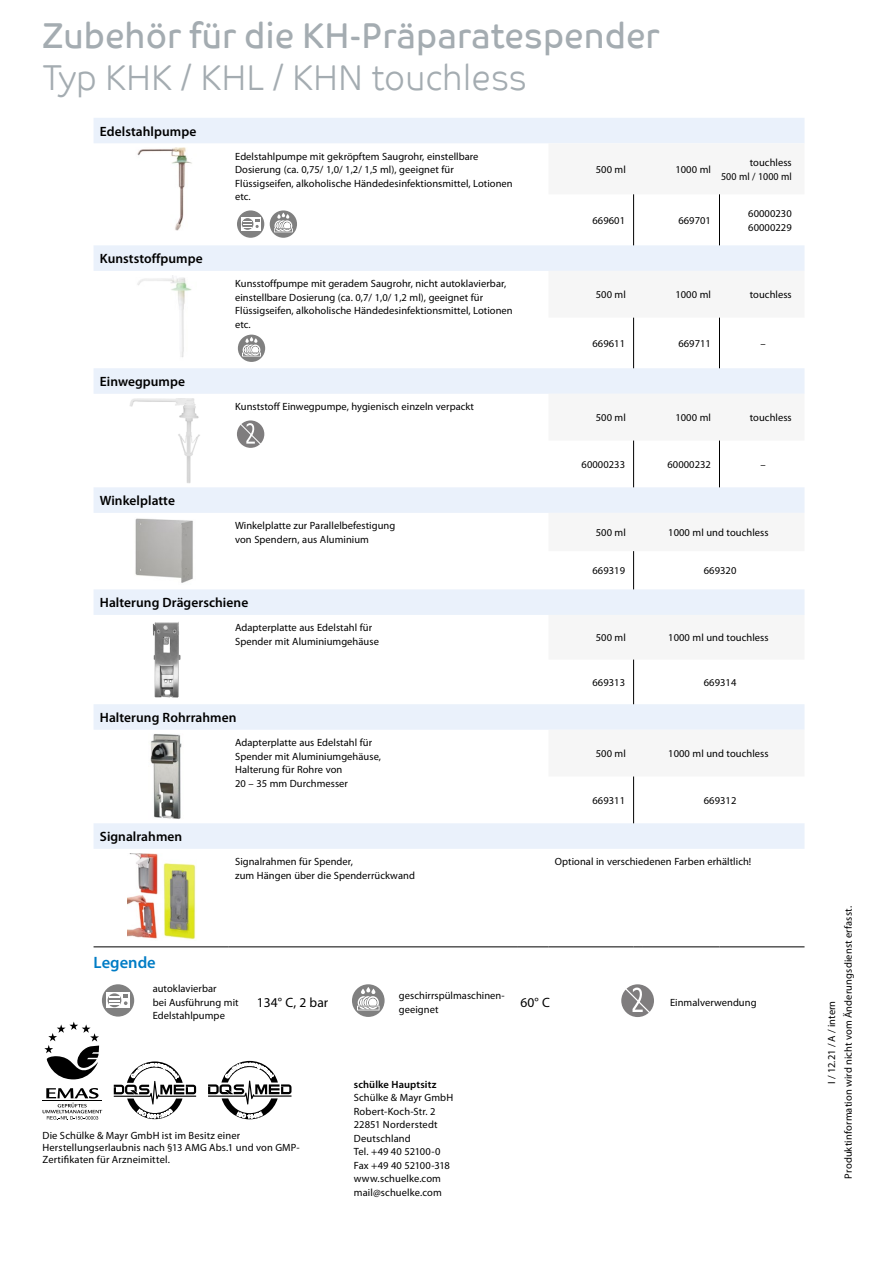
<style>
.page{position:relative;width:893px;height:1263px;background:#fff}
.page>*{position:absolute;margin:0;border:0;box-sizing:border-box;transform-origin:0 0}
.t1{font:36px "Co Text";color:#a4acb1;scale:.92 1}
.t2{font:36px "Co Text Lt";color:#a4acb1;scale:.92 1}
.t3{font:600 16.5px "Myriad Pro";color:#007cc5}
.t4{font:600 13.5px "Myriad Pro";letter-spacing:.005em;color:#000}
.t5{font:13.5px "Myriad Pro";letter-spacing:.005em;color:#000}
.t6{font:10.5px/13.5px "Myriad Pro";letter-spacing:.005em;color:#000}
.t7{font:600 10.5px "Myriad Pro";letter-spacing:.015em;color:#000}
</style>
<div class="page">
<svg style="left:44px;top:1021px;width:55px;height:58px"></svg>
<svg style="left:43px;top:1088px;width:59px;height:32px"></svg>
<hr style="left:43px;top:1101px;width:59px;height:1px;background:#000">
<svg style="left:114px;top:1061px;width:82px;height:58px"></svg>
<svg style="left:94px;top:118px;width:710px;height:731px"></svg>
<svg style="left:549px;top:143px;width:255px;height:633px"></svg>
<hr style="left:633px;top:194px;width:1px;height:51px;background:#000">
<hr style="left:719px;top:194px;width:1px;height:51px;background:#000">
<hr style="left:633px;top:318px;width:1px;height:50px;background:#000">
<hr style="left:719px;top:318px;width:1px;height:50px;background:#000">
<hr style="left:633px;top:441px;width:1px;height:46px;background:#000">
<hr style="left:719px;top:441px;width:1px;height:46px;background:#000">
<hr style="left:633px;top:551px;width:1px;height:38px;background:#000">
<hr style="left:633px;top:659px;width:1px;height:45px;background:#000">
<hr style="left:633px;top:776px;width:1px;height:47px;background:#000">
<hr style="left:94px;top:946px;width:135px;height:1px;background:#000">
<hr style="left:229px;top:946px;width:289px;height:1px;background:#000">
<hr style="left:518px;top:946px;width:31px;height:1px;background:#000">
<hr style="left:549px;top:946px;width:85px;height:1px;background:#000">
<hr style="left:643px;top:946px;width:76px;height:1px;background:#000">
<hr style="left:719px;top:946px;width:85px;height:1px;background:#000">
<img style="left:127px;top:148px;width:74px;height:82px">
<svg style="left:237px;top:210px;width:27px;height:28px"></svg>
<svg style="left:241px;top:218px;width:19px;height:13px"></svg>
<div style="left:242px;top:218px;width:11px;height:12px;background:#808080;border-radius:50%"></div>
<svg style="left:243px;top:219px;width:16px;height:9px"></svg>
<svg style="left:270px;top:210px;width:27px;height:28px"></svg>
<svg style="left:274px;top:228px;width:19px;height:4px"></svg>
<svg style="left:275px;top:213px;width:17px;height:17px"></svg>
<img style="left:127px;top:275px;width:74px;height:86px">
<svg style="left:238px;top:335px;width:27px;height:27px"></svg>
<svg style="left:242px;top:352px;width:19px;height:4px"></svg>
<svg style="left:243px;top:337px;width:17px;height:17px"></svg>
<img style="left:127px;top:398px;width:74px;height:86px">
<svg style="left:237px;top:420px;width:27px;height:28px"></svg>
<svg style="left:238px;top:422px;width:25px;height:24px"></svg>
<img style="left:131px;top:517px;width:66px;height:72px">
<img style="left:148px;top:734px;width:35px;height:85px">
<img style="left:128px;top:853px;width:68px;height:87px">
<div style="left:102px;top:984px;width:32px;height:32px;background:#808080;border-radius:50%"></div>
<svg style="left:106px;top:993px;width:24px;height:15px"></svg>
<svg style="left:108px;top:993px;width:13px;height:14px"></svg>
<svg style="left:109px;top:994px;width:19px;height:11px"></svg>
<svg style="left:352px;top:984px;width:33px;height:33px"></svg>
<svg style="left:357px;top:987px;width:22px;height:23px"></svg>
<svg style="left:621px;top:984px;width:33px;height:33px"></svg>
<svg style="left:623px;top:986px;width:29px;height:29px"></svg>
<img style="left:135px;top:618px;width:64px;height:85px">
<svg style="left:208px;top:1061px;width:83px;height:58px"></svg>
<h1 class="t1" style="left:43px;top:14px;width:672px">Zubehör für die KH-Präparatespender</h1>
<h1 class="t2" style="left:43px;top:56px;width:528px">Typ KHK / KHL / KHN touchless</h1>
<p class="t4" style="left:100px;top:122px;width:98px">Edelstahlpumpe</p>
<p class="t6" style="left:235px;top:149px;width:279px">Edelstahlpumpe mit gekröpftem Saugrohr, einstellbare Dosierung (ca. 0,75/ 1,0/ 1,2/ 1,5 ml), geeignet für Flüssigseifen, alkoholische Händedesinfektionsmittel, Lotionen etc.</p>
<p class="t6" style="left:596px;top:162px;width:32px">500 ml</p>
<p class="t6" style="left:675px;top:162px;width:37px">1000 ml</p>
<p class="t6" style="left:721px;top:156px;width:72px;text-align:right">touchless<br>500 ml / 1000 ml</p>
<p class="t6" style="left:592px;top:213px;width:34px">669601</p>
<p class="t6" style="left:678px;top:213px;width:34px">669701</p>
<p class="t6" style="left:748px;top:207px;width:45px">60000230<br>60000229</p>
<p class="t4" style="left:100px;top:250px;width:104px">Kunststoffpumpe</p>
<p class="t4" style="left:100px;top:373px;width:87px">Einwegpumpe</p>
<p class="t4" style="left:100px;top:492px;width:77px">Winkelplatte</p>
<p class="t6" style="left:235px;top:277px;width:279px">Kunsstoffpumpe mit geradem Saugrohr, nicht autoklavierbar, einstellbare Dosierung (ca. 0,7/ 1,0/ 1,2 ml), geeignet für Flüssigseifen, alkoholische Händedesinfektionsmittel, Lotionen etc.</p>
<p class="t6" style="left:596px;top:288px;width:32px">500 ml</p>
<p class="t6" style="left:675px;top:288px;width:37px">1000 ml</p>
<p class="t6" style="left:750px;top:288px;width:43px">touchless</p>
<p class="t6" style="left:592px;top:336px;width:34px">669611</p>
<p class="t6" style="left:678px;top:336px;width:34px">669711</p>
<p class="t6" style="left:760px;top:336px;width:7px">–</p>
<p class="t6" style="left:235px;top:400px;width:240px">Kunststoff Einwegpumpe, hygienisch einzeln verpackt</p>
<p class="t6" style="left:596px;top:411px;width:32px">500 ml</p>
<p class="t6" style="left:675px;top:411px;width:37px">1000 ml</p>
<p class="t6" style="left:750px;top:411px;width:43px">touchless</p>
<p class="t6" style="left:582px;top:457px;width:45px">60000233</p>
<p class="t6" style="left:667px;top:457px;width:45px">60000232</p>
<p class="t6" style="left:760px;top:457px;width:7px">–</p>
<p class="t6" style="left:235px;top:519px;width:162px">Winkelplatte zur Parallelbefestigung von Spendern, aus Aluminium</p>
<p class="t6" style="left:596px;top:525px;width:32px">500 ml</p>
<p class="t6" style="left:668px;top:525px;width:102px">1000 ml und touchless</p>
<p class="t6" style="left:592px;top:564px;width:34px">669319</p>
<p class="t6" style="left:704px;top:564px;width:34px">669320</p>
<p class="t4" style="left:100px;top:594px;width:150px">Halterung Drägerschiene</p>
<p class="t6" style="left:235px;top:621px;width:145px">Adapterplatte aus Edelstahl für<br>Spender mit Aluminiumgehäuse</p>
<p class="t6" style="left:596px;top:631px;width:32px">500 ml</p>
<p class="t6" style="left:668px;top:631px;width:102px">1000 ml und touchless</p>
<p class="t6" style="left:592px;top:675px;width:34px">669313</p>
<p class="t6" style="left:704px;top:675px;width:34px">669314</p>
<p class="t4" style="left:100px;top:709px;width:138px">Halterung Rohrrahmen</p>
<p class="t6" style="left:235px;top:736px;width:147px">Adapterplatte aus Edelstahl für<br>Spender mit Aluminiumgehäuse,<br>Halterung für Rohre von<br>20 – 35 mm Durchmesser</p>
<p class="t6" style="left:596px;top:747px;width:32px">500 ml</p>
<p class="t6" style="left:668px;top:747px;width:102px">1000 ml und touchless</p>
<p class="t6" style="left:592px;top:793px;width:34px">669311</p>
<p class="t6" style="left:704px;top:793px;width:34px">669312</p>
<p class="t4" style="left:100px;top:828px;width:84px">Signalrahmen</p>
<p class="t6" style="left:235px;top:855px;width:181px">Signalrahmen für Spender,<br>zum Hängen über die Spenderrückwand</p>
<p class="t6" style="left:555px;top:855px;width:198px">Optional in verschiedenen Farben erhältlich!</p>
<h2 class="t3" style="left:94px;top:952px;width:64px">Legende</h2>
<p class="t6" style="left:153px;top:982px;width:88px">autoklavierbar<br>bei Ausführung mit<br>Edelstahlpumpe</p>
<p class="t5" style="left:257px;top:994px;width:73px">134° C, 2 bar</p>
<p class="t6" style="left:399px;top:988px;width:107px">geschirrspülmaschinen&shy;geeignet</p>
<p class="t5" style="left:520px;top:994px;width:31px">60° C</p>
<p class="t6" style="left:670px;top:995px;width:88px">Einmalverwendung</p>
<p class="t6" style="left:43px;top:1129px;width:259px;line-height:12px">Die Schülke &amp; Mayr GmbH ist im Besitz einer<br>Herstellungserlaubnis nach §13 AMG Abs.1 und von GMP-<br>Zertifikaten für Arzneimittel.</p>
<p class="t7" style="left:354px;top:1078px;width:84px">schülke Hauptsitz</p>
<p class="t6" style="left:354px;top:1091px;width:101px">Schülke &amp; Mayr GmbH<br>Robert-Koch-Str. 2<br>22851 Norderstedt<br>Deutschland<br>Tel. +49 40 52100-0<br>Fax +49 40 52100-318 www.schuelke.com mail@schuelke.com</p>
<p class="t6" style="left:823px;top:1178px;width:274px;line-height:16.5px;text-align:center;rotate:-90deg">I / 12.21 / A / intern<br>Produktinformation wird nicht vom Änderungsdienst erfasst.</p>
</div>
